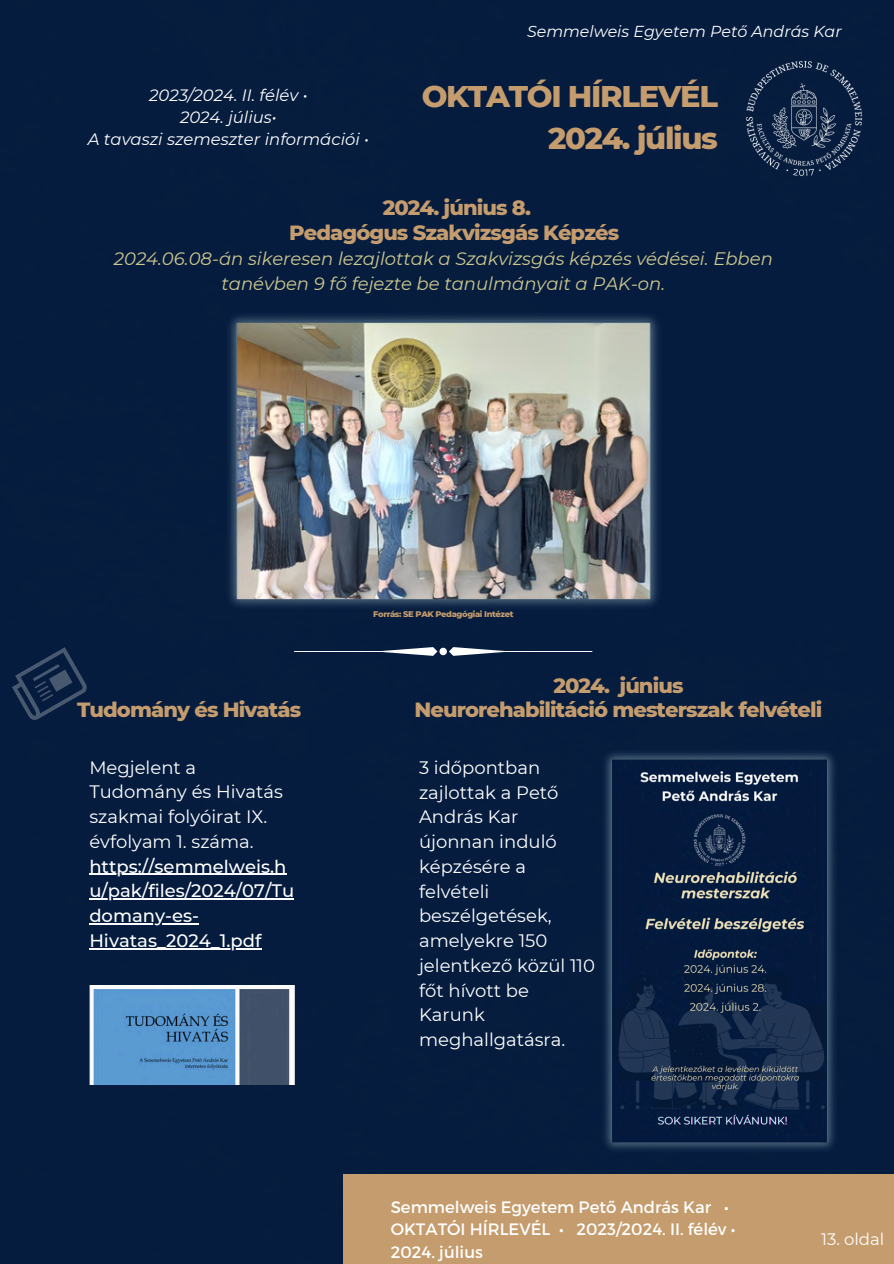
<style>
.page{position:relative;width:894px;height:1264px;background:#fff}
.page>*{position:absolute;margin:0;border:0;box-sizing:border-box;transform-origin:0 0}
.t1{font:800 30.45px/42.5px "Montserrat";letter-spacing:-.045em;color:#c59c6d;text-align:right}
.t2{font:800 21px/24.8px "Montserrat";letter-spacing:-.045em;color:#c59c6d;text-align:center}
.t3{font:18px/24.8px "Montserrat";color:#fff}
.t4{font:italic 18px/24.8px "Montserrat";color:#cfc88f;text-align:center}
.t5{font:500 18px "Montserrat";color:#fff}
.t6{font:16.5px/22.5px "Montserrat";color:#fff}
.t7{font:italic 16.5px/22.4px "Montserrat";color:#fff;text-align:center}
.t8{font:italic 15.9px "Montserrat";color:#fff}
.t9{font:800 8.4px "Montserrat";letter-spacing:-.045em;color:#c59c6d}
</style>
<div class="page">
<div style="left:0;top:0;width:893px;height:1263px;background:#051c3e"></div>
<div style="left:343px;top:1174px;width:550px;height:89px;background:#c59c6d"></div>
<img style="left:730px;top:45px;width:147px;height:146px">
<img style="left:214px;top:307px;width:459px;height:307px">
<hr style="left:89px;top:873px;width:197px;height:2px;background:#fff">
<hr style="left:89px;top:898px;width:205px;height:1px;background:#fff">
<hr style="left:89px;top:923px;width:110px;height:1px;background:#fff">
<hr style="left:89px;top:948px;width:172px;height:1px;background:#fff">
<img style="left:89px;top:985px;width:205px;height:99px">
<svg style="left:7px;top:647px;width:82px;height:75px;background:#142949"></svg>
<img style="left:597px;top:733px;width:244px;height:435px">
<svg style="left:294px;top:647px;width:298px;height:9px"></svg>
<p class="t7" style="left:88px;top:84px;width:283px">2023/2024. II. félév •<br>2024. július•<br>A tavaszi szemeszter információi •</p>
<h1 class="t8" style="left:527px;top:21px;width:316px">Semmelweis Egyetem Pető András Kar</h1>
<p class="t1" style="left:421px;top:75px;width:297px">OKTATÓI HÍRLEVÉL<br>2024. július</p>
<p class="t2" style="left:289px;top:195px;width:331px">2024. június 8.<br>Pedagógus Szakvizsgás Képzés</p>
<p class="t4" style="left:114px;top:246px;width:660px">2024.06.08-án sikeresen lezajlottak a Szakvizsgás képzés védései. Ebben tanévben 9 fő fejezte be tanulmányait a PAK-on.</p>
<h3 class="t2" style="left:77px;top:697px;width:225px">Tudomány és Hivatás</h3>
<h2 class="t3" style="left:89px;top:754px;width:195px">Megjelent a<br>Tudomány és Hivatás szakmai folyóirat IX. évfolyam 1. száma.</h2>
<h2 class="t5" style="left:89px;top:855px;width:198px">https://semmelweis.h</h2>
<p class="t5" style="left:89px;top:880px;width:206px">u/pak/files/2024/07/Tu</p>
<p class="t5" style="left:89px;top:904px;width:111px">domany-es-</p>
<h3 class="t5" style="left:89px;top:929px;width:174px">Hivatas_2024_1.pdf</h3>
<p class="t9" style="left:373px;top:609px;width:142px">Forrás: SE PAK Pedagógiai Intézet</p>
<p class="t2" style="left:414px;top:672px;width:409px">2024. június<br>Neurorehabilitáció mesterszak felvételi</p>
<p class="t3" style="left:419px;top:755px;width:177px">3 időpontban zajlottak a Pető<br>András Kar újonnan induló képzésére a felvételi beszélgetések, amelyekre 150 jelentkező közül 110 főt hívott be<br>Karunk meghallgatásra.</p>
<h2 class="t6" style="left:390px;top:1194px;width:346px">Semmelweis Egyetem Pető András Kar •<br>OKTATÓI HÍRLEVÉL • 2023/2024. II. félév •<br>2024. július</h2>
<h3 class="t6" style="left:820px;top:1227px;width:65px">13. oldal</h3>
</div>
